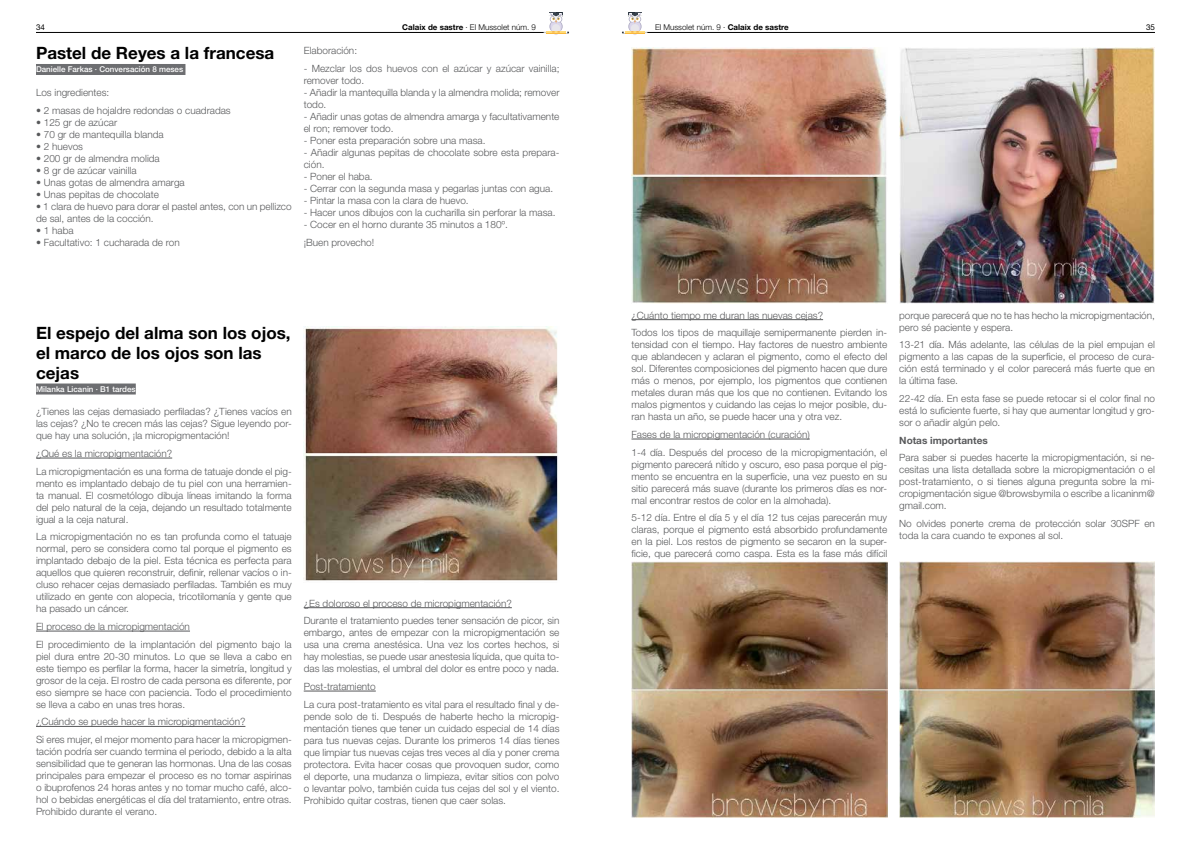
<style>
.page{position:relative;width:1191px;height:842px;background:#fff}
.page>*{position:absolute;margin:0;border:0;box-sizing:border-box;transform-origin:0 0}
.t1{font:700 17px/20px "Helvetica Neue LT Std";color:#000}
.t2{font:300 10px/12px "Helvetica Neue LT Std";color:#58595b}
.t3{font:700 10px "Helvetica Neue LT Std";color:#58595b}
.t4{font:300 8px "Helvetica Neue LT Std";color:#000}
.t5{font:500 8px "Helvetica Neue LT Std";color:#fff}
.t6{font:8px "Helvetica Neue LT Std";color:#000}
.s1{font-weight:700}
</style>
<div class="page">
<hr style="left:36px;top:32px;width:523px;height:1px;background:#000">
<hr style="left:631px;top:32px;width:524px;height:1px;background:#000">
<div style="left:550px;top:21px;width:12px;height:14px;background:#dbd6eb;border-radius:6px"></div>
<div style="left:552px;top:24px;width:8px;height:11px;background:#e8e6eb;border-radius:4px"></div>
<svg style="left:549px;top:12px;width:14px;height:12px"></svg>
<svg style="left:543px;top:31px;width:26px;height:3px"></svg>
<div style="left:629px;top:20px;width:12px;height:12px;background:#c9c5db;border-radius:50%"></div>
<div style="left:629px;top:21px;width:11px;height:14px;background:#dbd6eb;border-radius:6px"></div>
<div style="left:631px;top:24px;width:8px;height:11px;background:#e8e6eb;border-radius:4px"></div>
<svg style="left:628px;top:12px;width:14px;height:12px"></svg>
<svg style="left:622px;top:31px;width:26px;height:3px"></svg>
<div style="left:36px;top:64px;width:149px;height:11px;background:#6d6e71"></div>
<div style="left:36px;top:383px;width:100px;height:11px;background:#6d6e71"></div>
<hr style="left:36px;top:458px;width:136px;height:1px;background:#58595b">
<hr style="left:36px;top:631px;width:154px;height:1px;background:#58595b">
<hr style="left:36px;top:726px;width:209px;height:1px;background:#58595b">
<hr style="left:304px;top:607px;width:208px;height:1px;background:#58595b">
<hr style="left:304px;top:691px;width:72px;height:1px;background:#58595b">
<hr style="left:631px;top:319px;width:192px;height:1px;background:#58595b">
<hr style="left:631px;top:439px;width:178px;height:1px;background:#58595b">
<img style="left:304px;top:327px;width:255px;height:254px">
<img style="left:631px;top:47px;width:256px;height:256px">
<img style="left:899px;top:47px;width:256px;height:256px">
<img style="left:631px;top:562px;width:256px;height:255px">
<img style="left:899px;top:562px;width:256px;height:255px">
<p class="t4" style="left:402px;top:22px;width:135px"><span class="s1">Calaix de sastre</span> · El Mussolet núm. 9</p>
<p class="t4" style="left:655px;top:22px;width:135px">El Mussolet núm. 9 · <span class="s1">Calaix de sastre</span></p>
<p class="t6" style="left:36px;top:22px;width:10px">34</p>
<p class="t6" style="left:1146px;top:22px;width:10px">35</p>
<h1 class="t1" style="left:36px;top:43px;width:240px">Pastel de Reyes a la francesa</h1>
<p class="t5" style="left:36px;top:65px;width:149px">Danielle Farkas · Conversación 8 meses</p>
<p class="t2" style="left:36px;top:86px;width:75px">Los ingredientes:</p>
<p class="t2" style="left:36px;top:104px;width:196px">• 2 masas de hojaldre redondas o cuadradas</p>
<p class="t2" style="left:36px;top:116px;width:83px">• 125 gr de azúcar</p>
<p class="t2" style="left:36px;top:128px;width:129px">• 70 gr de mantequilla blanda</p>
<p class="t2" style="left:36px;top:140px;width:49px">• 2 huevos</p>
<p class="t2" style="left:36px;top:152px;width:125px">• 200 gr de almendra molida</p>
<p class="t2" style="left:36px;top:164px;width:102px">• 8 gr de azúcar vainilla</p>
<p class="t2" style="left:36px;top:176px;width:150px">• Unas gotas de almendra amarga</p>
<p class="t2" style="left:36px;top:188px;width:124px">• Unas pepitas de chocolate</p>
<p class="t2" style="left:36px;top:200px;width:257px">• 1 clara de huevo para dorar el pastel antes, con un pellizco de sal, antes de la cocción.</p>
<p class="t2" style="left:36px;top:224px;width:39px">• 1 haba</p>
<p class="t2" style="left:36px;top:236px;width:145px">• Facultativo: 1 cucharada de ron</p>
<p class="t2" style="left:304px;top:45px;width:55px">Elaboración:</p>
<p class="t2" style="left:304px;top:62px;width:257px">- Mezclar los dos huevos con el azúcar y azúcar vainilla; remover todo.</p>
<p class="t2" style="left:304px;top:86px;width:257px">- Añadir la mantequilla blanda y la almendra molida; remover todo.</p>
<p class="t2" style="left:304px;top:110px;width:257px">- Añadir unas gotas de almendra amarga y facultativamente el ron; remover todo.</p>
<p class="t2" style="left:304px;top:134px;width:183px">- Poner esta preparación sobre una masa.</p>
<p class="t2" style="left:304px;top:146px;width:257px">- Añadir algunas pepitas de chocolate sobre esta prepara&shy;ción.</p>
<p class="t2" style="left:304px;top:170px;width:70px">- Poner el haba.</p>
<p class="t2" style="left:304px;top:182px;width:251px">- Cerrar con la segunda masa y pegarlas juntas con agua.</p>
<p class="t2" style="left:304px;top:194px;width:166px">- Pintar la masa con la clara de huevo.</p>
<p class="t2" style="left:304px;top:206px;width:253px">- Hacer unos dibujos con la cucharilla sin perforar la masa.</p>
<p class="t2" style="left:304px;top:216px;width:205px;line-height:17.7px">- Cocer en el horno durante 35 minutos a 180º. ¡Buen provecho!</p>
<h1 class="t1" style="left:36px;top:323px;width:256px">El espejo del alma son los ojos, el marco de los ojos son las cejas</h1>
<p class="t5" style="left:36px;top:384px;width:101px">Milanka Licanin · B1 tardes</p>
<p class="t2" style="left:36px;top:406px;width:257px;text-align:justify">¿Tienes las cejas demasiado perfiladas? ¿Tienes vacíos en las cejas? ¿No te crecen más las cejas? Sigue leyendo por&shy;que hay una solución, ¡la micropigmentación!</p>
<p class="t2" style="left:36px;top:444px;width:257px;line-height:17.7px">¿Qué es la micropigmentación?<br>La micropigmentación es una forma de tatuaje donde el pig-</p>
<p class="t2" style="left:36px;top:477px;width:257px;text-align:justify">mento es implantado debajo de tu piel con una herramien&shy;ta manual. El cosmetólogo dibuja líneas imitando la forma del pelo natural de la ceja, dejando un resultado totalmente igual a la ceja natural.</p>
<p class="t2" style="left:36px;top:531px;width:257px;text-align:justify">La micropigmentación no es tan profunda como el tatuaje normal, pero se considera como tal porque el pigmento es implantado debajo de la piel. Esta técnica es perfecta para aquellos que quieren reconstruir, definir, rellenar vacíos o in&shy;cluso rehacer cejas demasiado perfiladas. También es muy utilizado en gente con alopecia, tricotilomanía y gente que ha pasado un cáncer.</p>
<p class="t2" style="left:36px;top:617px;width:257px;line-height:17.7px">El proceso de la micropigmentación<br>El procedimiento de la implantación del pigmento bajo la</p>
<p class="t2" style="left:36px;top:650px;width:257px;text-align:justify">piel dura entre 20-30 minutos. Lo que se lleva a cabo en este tiempo es perfilar la forma, hacer la simetría, longitud y grosor de la ceja. El rostro de cada persona es diferente, por eso siempre se hace con paciencia. Todo el procedimiento se lleva a cabo en unas tres horas.</p>
<p class="t2" style="left:36px;top:713px;width:257px;line-height:17.7px">¿Cuándo se puede hacer la micropigmentación?<br>Si eres mujer, el mejor momento para hacer la micropigmen-</p>
<p class="t2" style="left:36px;top:745px;width:257px;text-align:justify">tación podría ser cuando termina el periodo, debido a la alta sensibilidad que te generan las hormonas. Una de las cosas principales para empezar el proceso es no tomar aspirinas o ibuprofenos 24 horas antes y no tomar mucho café, alco&shy;hol o bebidas energéticas el día del tratamiento, entre otras.<br>Prohibido durante el verano.</p>
<p class="t2" style="left:304px;top:594px;width:257px;line-height:17.7px">¿Es doloroso el proceso de micropigmentación?<br>Durante el tratamiento puedes tener sensación de picor, sin</p>
<p class="t2" style="left:304px;top:627px;width:257px;text-align:justify">embargo, antes de empezar con la micropigmentación se usa una crema anestésica. Una vez los cortes hechos, si hay molestias, se puede usar anestesia líquida, que quita to&shy;das las molestias, el umbral del dolor es entre poco y nada.</p>
<p class="t2" style="left:304px;top:677px;width:257px;line-height:17.7px">Post-tratamiento<br>La cura post-tratamiento es vital para el resultado final y de-</p>
<p class="t2" style="left:304px;top:710px;width:257px;text-align:justify">pende solo de ti. Después de haberte hecho la micropig&shy;mentación tienes que tener un cuidado especial de 14 días para tus nuevas cejas. Durante los primeros 14 días tienes que limpiar tus nuevas cejas tres veces al día y poner crema protectora. Evita hacer cosas que provoquen sudor, como el deporte, una mudanza o limpieza, evitar sitios con polvo o levantar polvo, también cuida tus cejas del sol y el viento.<br>Prohibido quitar costras, tienen que caer solas.</p>
<p class="t2" style="left:631px;top:306px;width:257px;line-height:17.7px">¿Cuánto tiempo me duran las nuevas cejas?<br>Todos los tipos de maquillaje semipermanente pierden in-</p>
<p class="t2" style="left:631px;top:339px;width:257px;text-align:justify">tensidad con el tiempo. Hay factores de nuestro ambiente que ablandecen y aclaran el pigmento, como el efecto del sol. Diferentes composiciones del pigmento hacen que dure más o menos, por ejemplo, los pigmentos que contienen metales duran más que los que no contienen. Evitando los malos pigmentos y cuidando las cejas lo mejor posible, du&shy;ran hasta un año, se puede hacer una y otra vez.</p>
<p class="t2" style="left:631px;top:425px;width:257px;line-height:17.7px">Fases de la micropigmentación (curación)<br>1-4 día. Después del proceso de la micropigmentación, el</p>
<p class="t2" style="left:631px;top:458px;width:257px;text-align:justify">pigmento parecerá nítido y oscuro, eso pasa porque el pig&shy;mento se encuentra en la superficie, una vez puesto en su sitio parecerá más suave (durante los primeros días es nor&shy;mal encontrar restos de color en la almohada).</p>
<p class="t2" style="left:631px;top:512px;width:257px;text-align:justify">5-12 día. Entre el día 5 y el día 12 tus cejas parecerán muy claras, porque el pigmento está absorbido profundamente en la piel. Los restos de pigmento se secaron en la super&shy;ficie, que parecerá como caspa. Esta es la fase más difícil</p>
<p class="t2" style="left:899px;top:309px;width:257px">porque parecerá que no te has hecho la micropigmentación, pero sé paciente y espera.</p>
<p class="t2" style="left:899px;top:339px;width:257px;text-align:justify">13-21 día. Más adelante, las células de la piel empujan el pigmento a las capas de la superficie, el proceso de cura&shy;ción está terminado y el color parecerá más fuerte que en la última fase.</p>
<p class="t2" style="left:899px;top:392px;width:257px;text-align:justify">22-42 día. En esta fase se puede retocar si el color final no está lo suficiente fuerte, si hay que aumentar longitud y gro&shy;sor o añadir algún pelo.</p>
<p class="t3" style="left:899px;top:434px;width:90px">Notas importantes</p>
<p class="t2" style="left:899px;top:452px;width:257px;text-align:justify">Para saber si puedes hacerte la micropigmentación, si ne&shy;cesitas una lista detallada sobre la micropigmentación o el post-tratamiento, o si tienes alguna pregunta sobre la mi&shy;cropigmentación sigue @browsbymila o escribe a licaninm@ gmail.com.</p>
<p class="t2" style="left:899px;top:517px;width:257px">No olvides ponerte crema de protección solar 30SPF en toda la cara cuando te expones al sol.</p>
</div>
